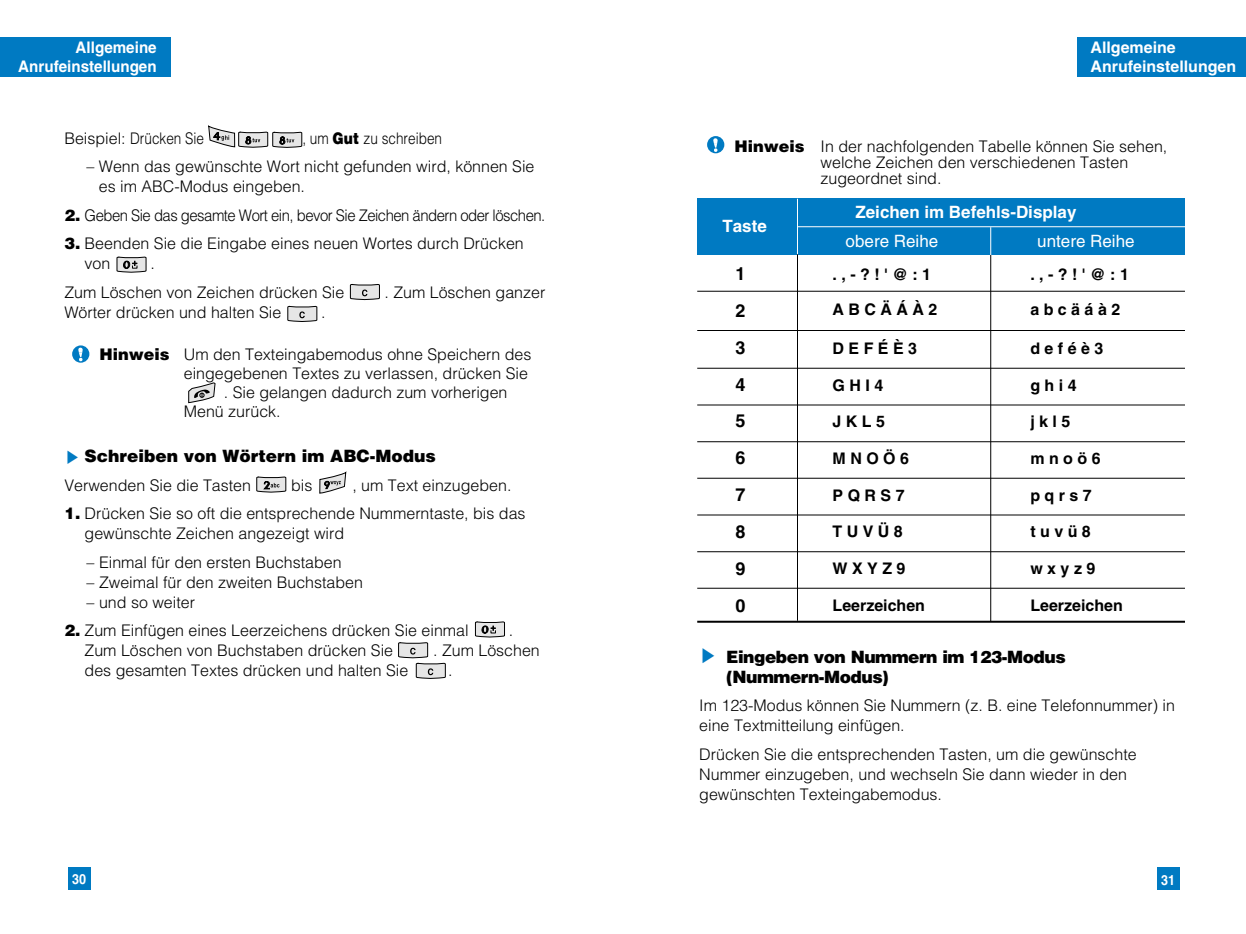
<style>
.page{position:relative;width:1246px;height:934px;background:#fff}
.page>*{position:absolute;margin:0;border:0;box-sizing:border-box;transform-origin:0 0}
.t1{font:700 18px/36.8px "Helvetica";color:#000;text-align:justify}
.t2{font:900 17px/20px "Helvetica";letter-spacing:-.025em;color:#000}
.t3{font:900 17px "Helvetica";color:#000}
.t4{font:700 17px "Helvetica";color:#fff}
.t5{font:17px "Helvetica";color:#fff}
.t6{font:300 16px/20px "Helvetica";color:#000}
.t7{font:700 16px "Helvetica";color:#000}
.t8{font:300 16px "Helvetica";letter-spacing:-.035em;color:#000;scale:.93 1}
.t9{font:700 16px/19.2px "Helvetica";color:#fff}
.t10{font:700 16px/19.2px "Helvetica";color:#fff;text-align:right;scale:.95 1}
.t11{font:300 16px "Helvetica";color:#000;scale:.85 1}
.t12{font:700 14px "Helvetica";color:#fff;scale:.9 1}
.s1{font-weight:900}
.s2{font-family:"Promax LG";font-weight:400;font-size:16px;color:#007ac2}
.s3{font-family:"Promax LG";font-weight:400;font-size:18px;color:#007ac2}
</style>
<div class="page">
<div style="left:1157px;top:867px;width:23px;height:23px;background:#007ac2"></div>
<div style="left:68px;top:867px;width:23px;height:23px;background:#007ac2"></div>
<div style="left:72px;top:345px;width:17px;height:18px;background:#007ac2;border-radius:50%"></div>
<svg style="left:78px;top:348px;width:5px;height:13px"></svg>
<div style="left:1077px;top:37px;width:169px;height:40px;background:#007ac2"></div>
<div style="left:0;top:37px;width:170px;height:40px;background:#007ac2"></div>
<div style="left:707px;top:136px;width:17px;height:17px;background:#007ac2;border-radius:50%"></div>
<svg style="left:713px;top:138px;width:5px;height:14px"></svg>
<div style="left:697px;top:198px;width:488px;height:57px;background:#007ac2"></div>
<hr style="left:697px;top:291px;width:488px;height:1px;background:#000">
<hr style="left:697px;top:330px;width:488px;height:1px;background:#000">
<hr style="left:697px;top:368px;width:488px;height:1px;background:#000">
<hr style="left:697px;top:404px;width:488px;height:2px;background:#000">
<hr style="left:697px;top:441px;width:488px;height:1px;background:#000">
<hr style="left:697px;top:478px;width:488px;height:1px;background:#000">
<hr style="left:697px;top:514px;width:488px;height:2px;background:#000">
<hr style="left:697px;top:551px;width:488px;height:1px;background:#000">
<hr style="left:697px;top:588px;width:488px;height:1px;background:#000">
<hr style="left:697px;top:621px;width:488px;height:2px;background:#000">
<hr style="left:797px;top:226px;width:388px;height:1px;background:#fff">
<hr style="left:990px;top:255px;width:1px;height:367px;background:#000">
<svg style="left:990px;top:227px;width:1px;height:28px"></svg>
<hr style="left:797px;top:199px;width:1px;height:56px;background:#fff">
<hr style="left:797px;top:254px;width:1px;height:367px;background:#000">
<svg style="left:208px;top:126px;width:94px;height:22px"></svg>
<svg style="left:117px;top:257px;width:29px;height:16px"></svg>
<svg style="left:288px;top:306px;width:29px;height:16px"></svg>
<svg style="left:398px;top:642px;width:48px;height:37px"></svg>
<svg style="left:350px;top:284px;width:30px;height:16px"></svg>
<svg style="left:188px;top:382px;width:27px;height:21px"></svg>
<svg style="left:256px;top:477px;width:30px;height:15px"></svg>
<svg style="left:320px;top:472px;width:26px;height:21px"></svg>
<svg style="left:475px;top:622px;width:30px;height:15px"></svg>
<p class="t10" style="left:18px;top:39px;width:147px">Allgemeine<br>Anrufeinstellungen</p>
<p class="t6" style="left:64px;top:130px;width:141px">Beispiel: Drücken Sie</p>
<p class="t11" style="left:302px;top:132px;width:166px">, um <span class="s1">Gut</span> zu schreiben</p>
<p class="t6" style="left:99px;top:158px;width:437px;text-indent:-12px">– Wenn das gewünschte Wort nicht gefunden wird, können Sie es im ABC-Modus eingeben.</p>
<p class="t8" style="left:64px;top:209px;width:519px"><span class="s1">2.</span> Geben Sie das gesamte Wort ein, bevor Sie Zeichen ändern oder löschen.</p>
<p class="t6" style="left:85px;top:235px;width:441px;text-indent:-20px"><span class="s1">3.</span> Beenden Sie die Eingabe eines neuen Wortes durch Drücken von</p>
<p class="t6" style="left:64px;top:251px;width:282px;line-height:28.6px;text-indent:86px">.<br>Zum Löschen von Zeichen drücken Sie</p>
<p class="t6" style="left:384px;top:284px;width:162px">. Zum Löschen ganzer</p>
<p class="t6" style="left:64px;top:304px;width:218px">Wörter drücken und halten Sie</p>
<p class="t6" style="left:321px;top:304px;width:6px">.</p>
<p class="t6" style="left:99px;top:346px;width:433px"><span class="s1">Hinweis</span> Um den Texteingabemodus ohne Speichern des</p>
<p class="t6" style="left:184px;top:365px;width:346px">eingegebenen Textes zu verlassen, drücken Sie</p>
<p class="t6" style="left:224px;top:384px;width:285px">. Sie gelangen dadurch zum vorherigen</p>
<p class="t6" style="left:184px;top:403px;width:98px">Menü zurück.</p>
<p class="t3" style="left:64px;top:450px;width:373px"><span class="s2">]</span> Schreiben von Wörtern im ABC-Modus</p>
<p class="t6" style="left:64px;top:477px;width:188px">Verwenden Sie die Tasten</p>
<p class="t6" style="left:291px;top:477px;width:23px">bis</p>
<p class="t6" style="left:352px;top:477px;width:161px">, um Text einzugeben.</p>
<p class="t6" style="left:85px;top:505px;width:442px;text-indent:-20px"><span class="s1">1.</span> Drücken Sie so oft die entsprechende Nummerntaste, bis das gewünschte Zeichen angezeigt wird</p>
<p class="t6" style="left:87px;top:554px;width:257px">– Einmal für den ersten Buchstaben</p>
<p class="t6" style="left:87px;top:574px;width:278px">– Zweimal für den zweiten Buchstaben</p>
<p class="t6" style="left:87px;top:594px;width:110px">– und so weiter</p>
<p class="t6" style="left:64px;top:622px;width:406px"><span class="s1">2.</span> Zum Einfügen eines Leerzeichens drücken Sie einmal</p>
<p class="t6" style="left:509px;top:622px;width:6px">.</p>
<p class="t6" style="left:85px;top:642px;width:310px">Zum Löschen von Buchstaben drücken Sie</p>
<p class="t6" style="left:433px;top:642px;width:108px">. Zum Löschen</p>
<p class="t6" style="left:85px;top:662px;width:325px">des gesamten Textes drücken und halten Sie</p>
<p class="t6" style="left:448px;top:662px;width:6px">.</p>
<p class="t9" style="left:1090px;top:39px;width:147px">Allgemeine<br>Anrufeinstellungen</p>
<p class="t6" style="left:821px;top:139px;width:348px;line-height:16px;text-indent:-86px"><span class="s1">Hinweis</span> In der nachfolgenden Tabelle können Sie sehen, welche Zeichen den verschiedenen Tasten zugeordnet sind.</p>
<p class="t4" style="left:856px;top:206px;width:222px">Zeichen im Befehls-Display</p>
<p class="t5" style="left:846px;top:235px;width:94px">obere Reihe</p>
<p class="t5" style="left:1037px;top:235px;width:99px">untere Reihe</p>
<p class="t7" style="left:833px;top:268px;width:100px">. , - ? ! ' @ : 1</p>
<p class="t7" style="left:1030px;top:268px;width:100px">. , - ? ! ' @ : 1</p>
<p class="t7" style="left:833px;top:303px;width:106px">A B C Ä Á À 2</p>
<p class="t7" style="left:1030px;top:303px;width:91px">a b c ä á à 2</p>
<p class="t7" style="left:833px;top:343px;width:86px">D E F É È 3</p>
<p class="t7" style="left:1030px;top:343px;width:74px">d e f é è 3</p>
<p class="t7" style="left:833px;top:379px;width:52px">G H I 4</p>
<p class="t7" style="left:1030px;top:379px;width:48px">g h i 4</p>
<p class="t7" style="left:833px;top:416px;width:54px">J K L 5</p>
<p class="t7" style="left:1030px;top:416px;width:42px">j k l 5</p>
<p class="t7" style="left:833px;top:453px;width:78px">M N O Ö 6</p>
<p class="t7" style="left:1030px;top:453px;width:72px">m n o ö 6</p>
<p class="t7" style="left:833px;top:489px;width:74px">P Q R S 7</p>
<p class="t7" style="left:1030px;top:489px;width:63px">p q r s 7</p>
<p class="t7" style="left:833px;top:526px;width:72px">T U V Ü 8</p>
<p class="t7" style="left:1030px;top:526px;width:62px">t u v ü 8</p>
<p class="t7" style="left:833px;top:563px;width:74px">W X Y Z 9</p>
<p class="t7" style="left:1030px;top:563px;width:66px">w x y z 9</p>
<p class="t7" style="left:833px;top:599px;width:94px">Leerzeichen</p>
<p class="t7" style="left:1030px;top:599px;width:94px">Leerzeichen</p>
<p class="t4" style="left:722px;top:220px;width:46px">Taste</p>
<p class="t1" style="left:735px;top:257px;width:12px">1<br>2<br>3<br>4<br>5<br>6<br>7<br>8<br>9<br>0</p>
<p class="t2" style="left:726px;top:648px;width:341px;text-indent:-27px"><span class="s3">]</span> Eingeben von Nummern im 123-Modus (Nummern-Modus)</p>
<p class="t6" style="left:699px;top:697px;width:477px">Im 123-Modus können Sie Nummern (z. B. eine Telefonnummer) in eine Textmitteilung einfügen.</p>
<p class="t6" style="left:699px;top:746px;width:439px">Drücken Sie die entsprechenden Tasten, um die gewünschte<br>Nummer einzugeben, und wechseln Sie dann wieder in den gewünschten Texteingabemodus.</p>
<p class="t12" style="left:72px;top:874px;width:17px">30</p>
<p class="t12" style="left:1161px;top:875px;width:17px">31</p>
</div>
